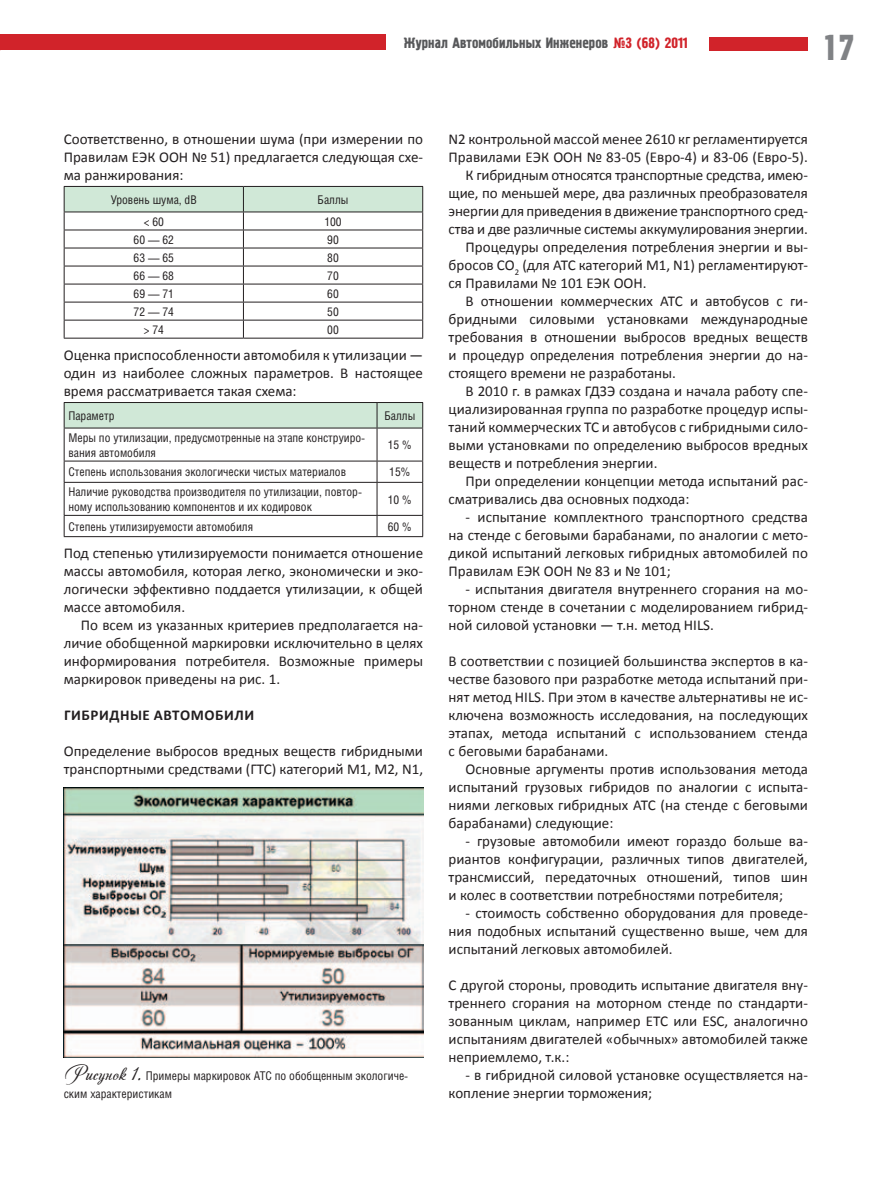
<style>
.page{position:relative;width:893px;height:1191px;background:#fff}
.page>*{position:absolute;margin:0;border:0;box-sizing:border-box;transform-origin:0 0}
.t1{font:36px "Machine C";color:#808285}
.TEXT{font:15px/18px "Calibri";color:#231f20;text-align:justify}
.t2{font:15px "Pollock 1 C";color:#57585a}
.TEXT-2{font:700 15px "Calibri";letter-spacing:.04em;color:#231f20}
.BEZ_ABZACA_BEZ{font:12px/15px "Helios Cond";color:#231f20}
.PODPIS{font:12px/18px "Helios Cond";color:#231f20}
.s1{color:#d1232a}
.s2{font-family:"Andantinoscript";font-size:21px}
</style>
<div class="page">
<div style="left:0;top:34px;width:386px;height:16px;background:#d1232a"></div>
<div style="left:709px;top:38px;width:99px;height:13px;background:#d1232a"></div>
<svg style="left:64px;top:186px;width:359px;height:152px"></svg>
<hr style="left:64px;top:338px;width:179px;height:1px;background:#231f20">
<hr style="left:243px;top:338px;width:180px;height:1px;background:#231f20">
<svg style="left:64px;top:402px;width:359px;height:26px;background:#c5dbcb"></svg>
<hr style="left:64px;top:428px;width:313px;height:1px;background:#231f20">
<hr style="left:64px;top:428px;width:1px;height:33px;background:#231f20">
<hr style="left:377px;top:428px;width:46px;height:1px;background:#231f20">
<hr style="left:377px;top:428px;width:1px;height:33px;background:#231f20">
<hr style="left:422px;top:428px;width:1px;height:33px;background:#231f20">
<hr style="left:64px;top:461px;width:313px;height:1px;background:#231f20">
<svg style="left:64px;top:461px;width:1px;height:21px"></svg>
<hr style="left:377px;top:461px;width:46px;height:1px;background:#231f20">
<svg style="left:377px;top:461px;width:1px;height:21px"></svg>
<svg style="left:422px;top:461px;width:1px;height:21px"></svg>
<hr style="left:64px;top:482px;width:313px;height:1px;background:#231f20">
<hr style="left:64px;top:483px;width:1px;height:32px;background:#231f20">
<hr style="left:377px;top:482px;width:46px;height:1px;background:#231f20">
<hr style="left:377px;top:483px;width:1px;height:32px;background:#231f20">
<hr style="left:422px;top:483px;width:1px;height:32px;background:#231f20">
<hr style="left:64px;top:515px;width:313px;height:1px;background:#231f20">
<svg style="left:64px;top:516px;width:1px;height:20px"></svg>
<hr style="left:377px;top:515px;width:46px;height:1px;background:#231f20">
<svg style="left:377px;top:516px;width:1px;height:20px"></svg>
<svg style="left:422px;top:516px;width:1px;height:20px"></svg>
<hr style="left:64px;top:536px;width:313px;height:1px;background:#231f20">
<hr style="left:377px;top:536px;width:46px;height:1px;background:#231f20">
<img style="left:64px;top:943px;width:359px;height:114px">
<img style="left:64px;top:788px;width:359px;height:155px">
<p class="t2" style="left:404px;top:34px;width:285px">Журнал Автомобильных Инженеров <span class="s1">№3 (68) 2011</span></p>
<h1 class="t1" style="left:822px;top:27px;width:34px">17</h1>
<p class="TEXT" style="left:64px;top:129px;width:361px">Соответственно, в отношении шума (при измерении по Правилам ЕЭК ООН № 51) предлагается следующая схе&shy;ма ранжирования:</p>
<p class="BEZ_ABZACA_BEZ" style="left:111px;top:192px;width:88px">Уровень шума, dB</p>
<p class="BEZ_ABZACA_BEZ" style="left:318px;top:192px;width:32px">Баллы</p>
<p class="BEZ_ABZACA_BEZ" style="left:144px;top:214px;width:22px">&lt; 60</p>
<p class="BEZ_ABZACA_BEZ" style="left:324px;top:214px;width:19px">100</p>
<p class="BEZ_ABZACA_BEZ" style="left:134px;top:232px;width:42px">60 — 62</p>
<p class="BEZ_ABZACA_BEZ" style="left:327px;top:232px;width:13px">90</p>
<p class="BEZ_ABZACA_BEZ" style="left:134px;top:250px;width:42px">63 — 65</p>
<p class="BEZ_ABZACA_BEZ" style="left:327px;top:250px;width:13px">80</p>
<p class="BEZ_ABZACA_BEZ" style="left:134px;top:268px;width:42px">66 — 68</p>
<p class="BEZ_ABZACA_BEZ" style="left:327px;top:268px;width:13px">70</p>
<p class="BEZ_ABZACA_BEZ" style="left:134px;top:286px;width:42px">69 — 71</p>
<p class="BEZ_ABZACA_BEZ" style="left:327px;top:286px;width:13px">60</p>
<p class="BEZ_ABZACA_BEZ" style="left:134px;top:304px;width:42px">72 — 74</p>
<p class="BEZ_ABZACA_BEZ" style="left:327px;top:304px;width:13px">50</p>
<p class="BEZ_ABZACA_BEZ" style="left:144px;top:322px;width:22px">&gt; 74</p>
<p class="BEZ_ABZACA_BEZ" style="left:327px;top:322px;width:13px">00</p>
<p class="TEXT" style="left:64px;top:345px;width:361px">Оценка приспособленности автомобиля к утилизации — один из наиболее сложных параметров. В настоящее время рассматривается такая схема:</p>
<p class="BEZ_ABZACA_BEZ" style="left:68px;top:408px;width:48px">Параметр</p>
<p class="BEZ_ABZACA_BEZ" style="left:384px;top:408px;width:32px">Баллы</p>
<p class="BEZ_ABZACA_BEZ" style="left:68px;top:430px;width:298px">Меры по утилизации, предусмотренные на этапе конструиро&shy;вания автомобиля</p>
<p class="BEZ_ABZACA_BEZ" style="left:388px;top:437px;width:25px">15 %</p>
<p class="BEZ_ABZACA_BEZ" style="left:68px;top:464px;width:279px">Степень использования экологически чистых материалов</p>
<p class="BEZ_ABZACA_BEZ" style="left:389px;top:464px;width:23px">15%</p>
<p class="BEZ_ABZACA_BEZ" style="left:68px;top:484px;width:295px">Наличие руководства производителя по утилизации, повтор&shy;ному использованию компонентов и их кодировок</p>
<p class="BEZ_ABZACA_BEZ" style="left:388px;top:491px;width:25px">10 %</p>
<p class="BEZ_ABZACA_BEZ" style="left:68px;top:519px;width:186px">Степень утилизируемости автомобиля</p>
<p class="BEZ_ABZACA_BEZ" style="left:388px;top:519px;width:25px">60 %</p>
<p class="TEXT" style="left:64px;top:543px;width:361px">Под степенью утилизируемости понимается отношение массы автомобиля, которая легко, экономически и эко&shy;логически эффективно поддается утилизации, к общей массе автомобиля.</p>
<p class="TEXT" style="left:64px;top:615px;width:361px;text-indent:17px">По всем из указанных критериев предполагается на&shy;личие обобщенной маркировки исключительно в целях информирования потребителя. Возможные примеры маркировок приведены на рис. 1.</p>
<p class="TEXT-2" style="left:64px;top:706px;width:192px">ГИБРИДНЫЕ АВТОМОБИЛИ</p>
<p class="TEXT" style="left:64px;top:741px;width:361px">Определение выбросов вредных веществ гибридными транспортными средствами (ГТС) категорий М1, М2, N1,</p>
<p class="PODPIS" style="left:64px;top:1067px;width:346px"><span class="s2">Рисунок 1.</span> Примеры маркировок АТС по обобщенным экологиче&shy;ским характеристикам</p>
<p class="TEXT" style="left:449px;top:129px;width:361px">N2 контрольной массой менее 2610 кг регламентируется<br>Правилами ЕЭК ООН № 83-05 (Евро-4) и 83-06 (Евро-5).</p>
<p class="TEXT" style="left:449px;top:165px;width:361px;text-indent:17px">К гибридным относятся транспортные средства, имею&shy;щие, по меньшей мере, два различных преобразователя энергии для приведения в движение транспортного сред&shy;ства и две различные системы аккумулирования энергии.</p>
<p class="TEXT" style="left:449px;top:237px;width:361px;text-indent:17px">Процедуры определения потребления энергии и вы&shy;бросов СО<sub>2</sub> (для АТС категорий М1, N1) регламентируют&shy;ся Правилами № 101 ЕЭК ООН.</p>
<p class="TEXT" style="left:449px;top:291px;width:361px;text-indent:17px">В отношении коммерческих АТС и автобусов с ги&shy;бридными силовыми установками международные требования в отношении выбросов вредных веществ и процедур определения потребления энергии до на&shy;стоящего времени не разработаны.</p>
<p class="TEXT" style="left:449px;top:381px;width:361px;text-indent:17px">В 2010 г. в рамках ГДЗЭ создана и начала работу спе&shy;циализированная группа по разработке процедур испы&shy;таний коммерческих ТС и автобусов с гибридными сило&shy;выми установками по определению выбросов вредных веществ и потребления энергии.</p>
<p class="TEXT" style="left:449px;top:471px;width:361px;text-indent:17px">При определении концепции метода испытаний рас&shy;сматривались два основных подхода:</p>
<p class="TEXT" style="left:449px;top:507px;width:361px;text-indent:17px">- испытание комплектного транспортного средства на стенде с беговыми барабанами, по аналогии с мето&shy;дикой испытаний легковых гибридных автомобилей по Правилам ЕЭК ООН № 83 и № 101;</p>
<p class="TEXT" style="left:449px;top:579px;width:361px;text-indent:17px">- испытания двигателя внутреннего сгорания на мо&shy;торном стенде в сочетании с моделированием гибрид&shy;ной силовой установки — т.н. метод HILS.</p>
<p class="TEXT" style="left:449px;top:651px;width:361px">В соответствии с позицией большинства экспертов в ка&shy;честве базового при разработке метода испытаний при&shy;нят метод HILS. При этом в качестве альтернативы не ис&shy;ключена возможность исследования, на последующих этапах, метода испытаний с использованием стенда с беговыми барабанами.</p>
<p class="TEXT" style="left:449px;top:759px;width:361px;text-indent:17px">Основные аргументы против использования метода испытаний грузовых гибридов по аналогии с испыта&shy;ниями легковых гибридных АТС (на стенде с беговыми барабанами) следующие:</p>
<p class="TEXT" style="left:449px;top:831px;width:361px;text-indent:17px">- грузовые автомобили имеют гораздо больше ва&shy;риантов конфигурации, различных типов двигателей, трансмиссий, передаточных отношений, типов шин и колес в соответствии потребностями потребителя;</p>
<p class="TEXT" style="left:449px;top:903px;width:361px;text-indent:17px">- стоимость собственно оборудования для проведе&shy;ния подобных испытаний существенно выше, чем для испытаний легковых автомобилей.</p>
<p class="TEXT" style="left:449px;top:975px;width:361px">С другой стороны, проводить испытание двигателя вну&shy;треннего сгорания на моторном стенде по стандарти&shy;зованным циклам, например ЕТС или ESC, аналогично испытаниям двигателей «обычных» автомобилей также неприемлемо, т.к.:</p>
<p class="TEXT" style="left:449px;top:1065px;width:361px;text-indent:17px">- в гибридной силовой установке осуществляется на&shy;копление энергии торможения;</p>
</div>
